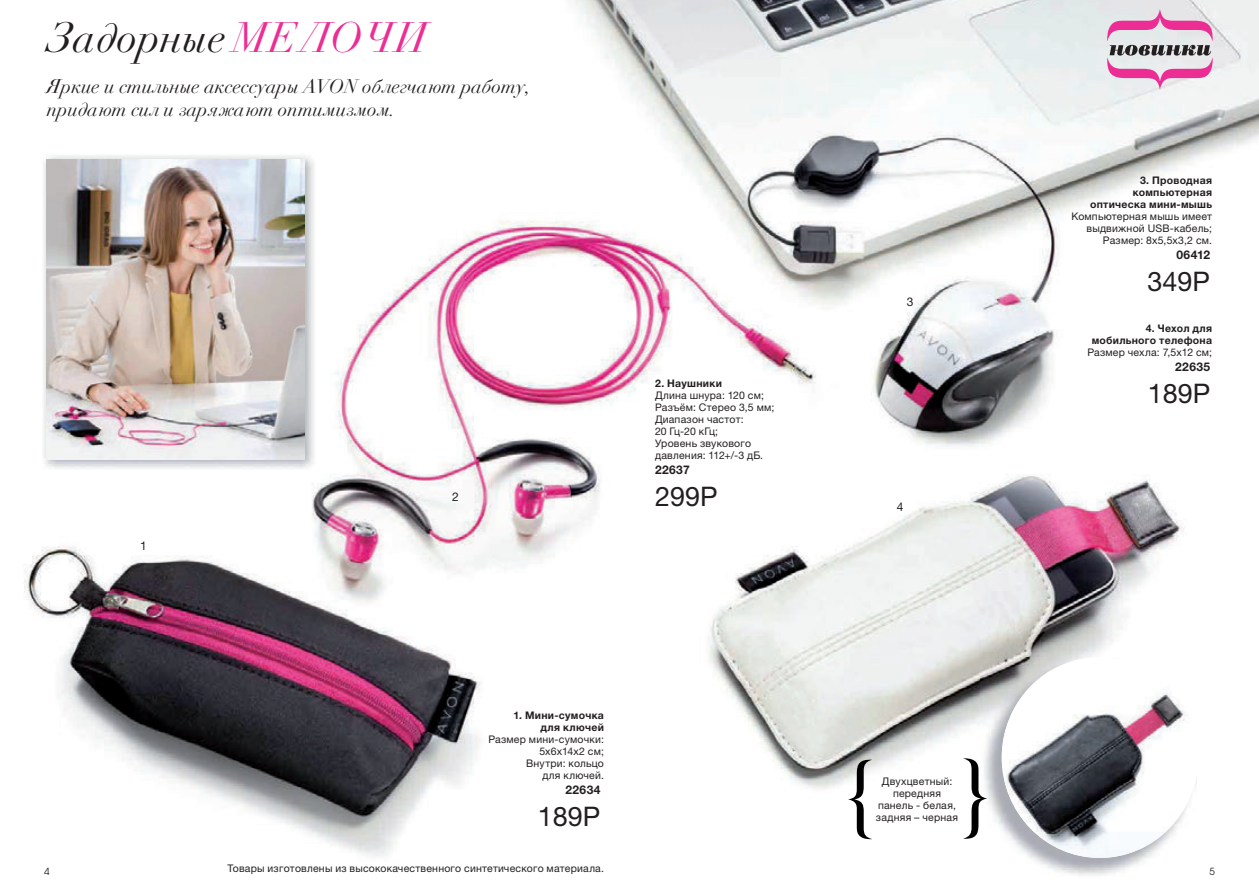
<style>
.page{position:relative;width:1259px;height:893px;background:#fff}
.page>*{position:absolute;margin:0;border:0;box-sizing:border-box;transform-origin:0 0}
.t1{font:italic 42px "Didot L Ts Pro";color:#231f20}
.t2{font:27px "Helvetica Neue LTW1 Gs 55 Roman";color:#231f20}
.t3{font:italic 19.5px/23.4px "Didot L Ts Pro";color:#231f20}
.t4{font:700 12px "Helvetica Neue LTW1 Gs 55 Roman";letter-spacing:.035em;color:#231f20}
.t5{font:12px "Helvetica Neue LTW1 Gs 55 Roman";color:#231f20}
.t6{font:10.5px/12px "Helvetica Neue LTW1 Gs 55 Roman";letter-spacing:.02em;color:#231f20;text-align:right}
.t7{font:700 10.5px/12px "Helvetica Neue LTW1 Gs 55 Roman";letter-spacing:.025em;color:#231f20;text-align:right}
.t8{font:9.75px "ITC Avant Garde Got Boo";color:#231f20}
.s1{color:#ec2d94}
</style>
<div class="page">
<img style="left:23px;top:0;width:1236px;height:856px">
<img style="left:41px;top:154px;width:275px;height:316px">
<img style="left:47px;top:159px;width:257px;height:300px">
<img style="left:980px;top:657px;width:216px;height:219px">
<div style="left:1001px;top:657px;width:197px;height:201px;background:#fff;border-radius:50%"></div>
<img style="left:1001px;top:670px;width:197px;height:188px">
<svg style="left:848px;top:759px;width:24px;height:80px"></svg>
<svg style="left:963px;top:758px;width:23px;height:81px"></svg>
<svg style="left:1106px;top:10px;width:107px;height:79px;background:#d8afc7"></svg>
<h1 class="t1" style="left:47px;top:10px;width:382px">Задорные <span class="s1">МЕЛОЧИ</span></h1>
<h3 class="t3" style="left:47px;top:75px;width:485px">Яркие и стильные аксессуары AVON облегчают работу, придают сил и заряжают оптимизмом.</h3>
<p class="t5" style="left:140px;top:538px;width:8px">1</p>
<p class="t5" style="left:452px;top:489px;width:8px">2</p>
<p class="t7" style="left:655px;top:377px;width:68px">2. Наушники</p>
<p class="t6" style="left:655px;top:389px;width:121px;text-align:left">Длина шнура: 120 см;<br>Разъём: Стерео 3,5 мм;<br>Диапазон частот:<br>20 Гц-20 кГц;<br>Уровень звукового давления: 112+/-3 дБ.</p>
<p class="t4" style="left:655px;top:462px;width:36px">22637</p>
<h2 class="t2" style="left:655px;top:480px;width:64px">299Р</h2>
<p class="t7" style="left:513px;top:709px;width:92px">1. Мини-сумочка для ключей</p>
<p class="t6" style="left:488px;top:733px;width:117px">Размер мини-сумочки:<br>5х6х14х2 см;<br>Внутри: кольцо<br>для ключей.</p>
<p class="t4" style="left:565px;top:782px;width:36px">22634</p>
<h2 class="t2" style="left:538px;top:800px;width:64px">189Р</h2>
<p class="t5" style="left:907px;top:295px;width:8px">3</p>
<p class="t5" style="left:897px;top:499px;width:8px">4</p>
<p class="t6" style="left:876px;top:775px;width:84px;text-align:center">Двухцветный: передняя панель - белая, задняя – черная</p>
<p class="t7" style="left:1090px;top:174px;width:124px">3. Проводная компьютерная оптическа мини-мышь</p>
<p class="t6" style="left:1071px;top:210px;width:142px">Компьютерная мышь имеет выдвижной USB-кабель;<br>Размер: 8х5,5х3,2 см.</p>
<p class="t4" style="left:1176px;top:247px;width:35px">06412</p>
<h2 class="t2" style="left:1147px;top:265px;width:64px">349Р</h2>
<p class="t7" style="left:1091px;top:322px;width:122px">4. Чехол для мобильного телефона</p>
<p class="t6" style="left:1087px;top:346px;width:126px">Размер чехла: 7,5х12 см;</p>
<p class="t4" style="left:1175px;top:359px;width:36px">22635</p>
<h2 class="t2" style="left:1147px;top:377px;width:64px">189Р</h2>
<p class="t6" style="left:228px;top:862px;width:378px">Товары изготовлены из высококачественного синтетического материала.</p>
<p class="t8" style="left:44px;top:865px;width:7px">4</p>
<p class="t8" style="left:1209px;top:865px;width:7px">5</p>
</div>
